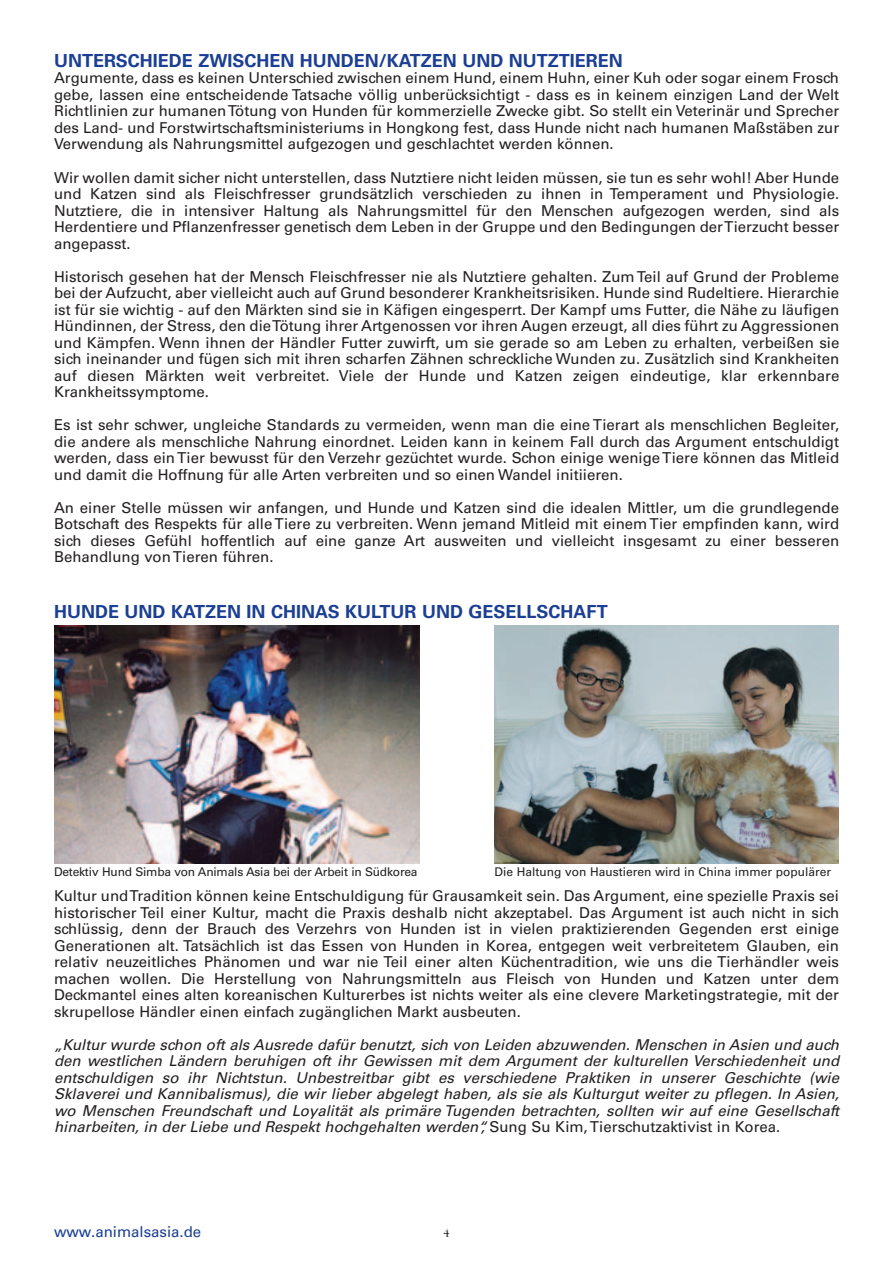
<style>
.page{position:relative;width:893px;height:1263px;background:#fff}
.page>*{position:absolute;margin:0;border:0;box-sizing:border-box;transform-origin:0 0}
.t1{font:700 18px "Univers";color:#1b3f94}
.t2{font:15px/16.5px "Univers";color:#231f20;text-align:justify}
.t3{font:italic 15px/16.5px "Univers";color:#231f20;text-align:justify}
.t4{font:15px "Univers";color:#1b3f94}
.t5{font:12px "Univers";letter-spacing:-.015em;color:#231f20}
.t6{font:12px "Bauer Bodoni";color:#231f20}
.s1{font-style:normal}
</style>
<div class="page">
<img style="left:54px;top:625px;width:365px;height:238px">
<img style="left:494px;top:625px;width:345px;height:238px">
<p class="t1" style="left:54px;top:54px;width:570px">UNTERSCHIEDE ZWISCHEN HUNDEN/KATZEN UND NUTZTIEREN</p>
<p class="t2" style="left:54px;top:71px;width:787px">Argumente, dass es keinen Unterschied zwischen einem Hund, einem Huhn, einer Kuh oder sogar einem Frosch gebe, lassen eine entscheidende Tatsache völlig unberücksichtigt - dass es in keinem einzigen Land der Welt Richtlinien zur humanen Tötung von Hunden für kommerzielle Zwecke gibt. So stellt ein Veterinär und Sprecher des Land- und Forstwirtschaftsministeriums in Hongkong fest, dass Hunde nicht nach humanen Maßstäben zur Verwendung als Nahrungsmittel aufgezogen und geschlachtet werden können.</p>
<p class="t2" style="left:54px;top:170px;width:787px">Wir wollen damit sicher nicht unterstellen, dass Nutztiere nicht leiden müssen, sie tun es sehr wohl! Aber Hunde und Katzen sind als Fleischfresser grundsätzlich verschieden zu ihnen in Temperament und Physiologie.<br>Nutztiere, die in intensiver Haltung als Nahrungsmittel für den Menschen aufgezogen werden, sind als Herdentiere und Pflanzenfresser genetisch dem Leben in der Gruppe und den Bedingungen der Tierzucht besser angepasst.</p>
<p class="t2" style="left:54px;top:269px;width:787px">Historisch gesehen hat der Mensch Fleischfresser nie als Nutztiere gehalten. Zum Teil auf Grund der Probleme bei der Aufzucht, aber vielleicht auch auf Grund besonderer Krankheitsrisiken. Hunde sind Rudeltiere. Hierarchie ist für sie wichtig - auf den Märkten sind sie in Käfigen eingesperrt. Der Kampf ums Futter, die Nähe zu läufigen Hündinnen, der Stress, den die Tötung ihrer Artgenossen vor ihren Augen erzeugt, all dies führt zu Aggressionen und Kämpfen. Wenn ihnen der Händler Futter zuwirft, um sie gerade so am Leben zu erhalten, verbeißen sie sich ineinander und fügen sich mit ihren scharfen Zähnen schreckliche Wunden zu. Zusätzlich sind Krankheiten auf diesen Märkten weit verbreitet. Viele der Hunde und Katzen zeigen eindeutige, klar erkennbare Krankheitssymptome.</p>
<p class="t2" style="left:54px;top:418px;width:787px">Es ist sehr schwer, ungleiche Standards zu vermeiden, wenn man die eine Tierart als menschlichen Begleiter, die andere als menschliche Nahrung einordnet. Leiden kann in keinem Fall durch das Argument entschuldigt werden, dass ein Tier bewusst für den Verzehr gezüchtet wurde. Schon einige wenige Tiere können das Mitleid und damit die Hoffnung für alle Arten verbreiten und so einen Wandel initiieren.</p>
<p class="t2" style="left:54px;top:500px;width:787px">An einer Stelle müssen wir anfangen, und Hunde und Katzen sind die idealen Mittler, um die grundlegende Botschaft des Respekts für alle Tiere zu verbreiten. Wenn jemand Mitleid mit einem Tier empfinden kann, wird sich dieses Gefühl hoffentlich auf eine ganze Art ausweiten und vielleicht insgesamt zu einer besseren Behandlung von Tieren führen.</p>
<p class="t1" style="left:54px;top:605px;width:555px">HUNDE UND KATZEN IN CHINAS KULTUR UND GESELLSCHAFT</p>
<p class="t5" style="left:54px;top:868px;width:365px">Detektiv Hund Simba von Animals Asia bei der Arbeit in Südkorea</p>
<p class="t5" style="left:494px;top:868px;width:338px">Die Haltung von Haustieren wird in China immer populärer</p>
<p class="t2" style="left:54px;top:889px;width:787px">Kultur und Tradition können keine Entschuldigung für Grausamkeit sein. Das Argument, eine spezielle Praxis sei historischer Teil einer Kultur, macht die Praxis deshalb nicht akzeptabel. Das Argument ist auch nicht in sich schlüssig, denn der Brauch des Verzehrs von Hunden ist in vielen praktizierenden Gegenden erst einige Generationen alt. Tatsächlich ist das Essen von Hunden in Korea, entgegen weit verbreitetem Glauben, ein relativ neuzeitliches Phänomen und war nie Teil einer alten Küchentradition, wie uns die Tierhändler weis machen wollen. Die Herstellung von Nahrungsmitteln aus Fleisch von Hunden und Katzen unter dem Deckmantel eines alten koreanischen Kulturerbes ist nichts weiter als eine clevere Marketingstrategie, mit der skrupellose Händler einen einfach zugänglichen Markt ausbeuten.</p>
<p class="t3" style="left:54px;top:1037px;width:787px">„Kultur wurde schon oft als Ausrede dafür benutzt, sich von Leiden abzuwenden. Menschen in Asien und auch den westlichen Ländern beruhigen oft ihr Gewissen mit dem Argument der kulturellen Verschiedenheit und entschuldigen so ihr Nichtstun. Unbestreitbar gibt es verschiedene Praktiken in unserer Geschichte (wie Sklaverei und Kannibalismus), die wir lieber abgelegt haben, als sie als Kulturgut weiter zu pflegen. In Asien, wo Menschen Freundschaft und Loyalität als primäre Tugenden betrachten, sollten wir auf eine Gesellschaft hinarbeiten, in der Liebe und Respekt hochgehalten werden“, <span class="s1">Sung Su Kim, Tierschutzaktivist in Korea.</span></p>
<p class="t4" style="left:54px;top:1226px;width:149px">www.animalsasia.de</p>
<p class="t6" style="left:443px;top:1229px;width:8px">4</p>
</div>
